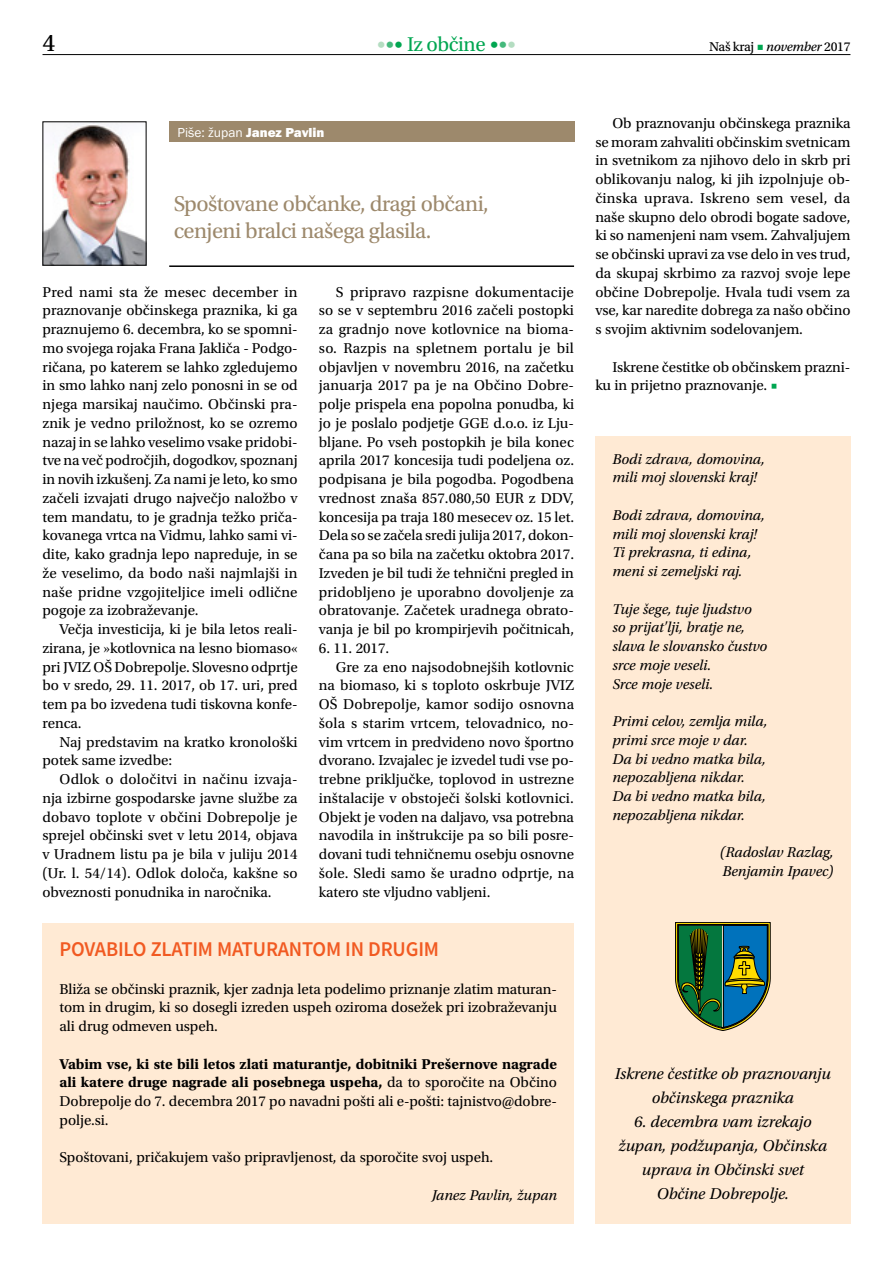
<style>
.page{position:relative;width:893px;height:1263px;background:#fff}
.page>*{position:absolute;margin:0;border:0;box-sizing:border-box;transform-origin:0 0}
.t1{font:25.5px "Utopia Std Capt";color:#000}
.t2{font:22.5px/27px "Utopia Std";letter-spacing:-.025em;color:#9d896c}
.t3{font:600 21px "Source Sans Pro";letter-spacing:-.01em;color:#f15a22}
.t4{font:21px "Utopia Std";letter-spacing:-.02em;color:#00a651}
.t5{font:italic 16.5px/24px "Utopia Std";letter-spacing:-.005em;color:#000;text-align:center}
.t6{font:15px/18.8px "Utopia Std";letter-spacing:-.005em;color:#000;text-align:justify}
.t7{font:italic 15px/18.8px "Utopia Std";letter-spacing:-.005em;color:#000}
.t8{font:700 15px/18.8px "Utopia Std";color:#000;text-align:justify}
.t9{font:13.5px "Franklin Got Itc TEE Heav";color:#fff}
.t10{font:13.5px "Utopia Std Capt";letter-spacing:-.02em;color:#000}
.s1{font-family:"Frutiger LT Std";font-weight:300;font-size:18px;color:#b4ddc1}
.s2{font-family:"Frutiger LT Std";font-weight:300;font-size:18px;color:#45b97c}
.s3{font-family:"Frutiger LT Std";font-weight:300;font-size:18px}
.s4{color:#00a651}
.s5{font-family:"Utopia Std Capt It"}
.s6{font-family:"Franklin Got Itc TEE"}
.s7{font-weight:400}
.s8{font-size:14.55px;color:#00a651}
</style>
<div class="page">
<hr style="left:43px;top:54px;width:807px;height:1px;background:#000">
<img style="left:45px;top:123px;width:99px;height:141px">
<div style="left:169px;top:121px;width:405px;height:21px;background:#9d896c"></div>
<hr style="left:169px;top:265px;width:405px;height:2px;background:#000">
<div style="left:595px;top:436px;width:255px;height:787px;background:#ffead4"></div>
<svg style="left:675px;top:922px;width:95px;height:109px;background:#41775f"></svg>
<div style="left:43px;top:923px;width:531px;height:300px;background:#ffead4"></div>
<h1 class="t1" style="left:43px;top:29px;width:14px">4</h1>
<h3 class="t4" style="left:377px;top:32px;width:141px"><span class="s1">•</span><span class="s2">•</span><span class="s3">•</span> Iz občine <span class="s3">•</span><span class="s2">•</span><span class="s1">•</span></h3>
<p class="t10" style="left:709px;top:39px;width:143px">Naš kraj <span class="s4">■</span> <span class="s5">november</span> 2017</p>
<p class="t9" style="left:177px;top:124px;width:148px"><span class="s6">Piše: župan</span> Janez Pavlin</p>
<h2 class="t2" style="left:174px;top:191px;width:317px">Spoštovane občanke, dragi občani, cenjeni bralci našega glasila.</h2>
<p class="t6" style="left:43px;top:283px;width:257px">Pred nami sta že mesec december in praznovanje občinskega praznika, ki ga praznujemo 6. decembra, ko se spomni&shy;mo svojega rojaka Frana Jakliča - Podgo&shy;ričana, po katerem se lahko zgledujemo in smo lahko nanj zelo ponosni in se od njega marsikaj naučimo. Občinski pra&shy;znik je vedno priložnost, ko se ozremo nazaj in se lahko veselimo vsake pridobi&shy;tve na več področjih, dogodkov, spoznanj in novih izkušenj. Za nami je leto, ko smo začeli izvajati drugo največjo naložbo v tem mandatu, to je gradnja težko priča&shy;kovanega vrtca na Vidmu, lahko sami vi&shy;dite, kako gradnja lepo napreduje, in se že veselimo, da bodo naši najmlajši in naše pridne vzgojiteljice imeli odlične pogoje za izobraževanje.</p>
<p class="t6" style="left:43px;top:620px;width:257px;text-indent:17px">Večja investicija, ki je bila letos reali&shy;zirana, je »kotlovnica na lesno biomaso« pri JVIZ OŠ Dobrepolje. Slovesno odprtje bo v sredo, 29. 11. 2017, ob 17. uri, pred tem pa bo izvedena tudi tiskovna konfe&shy;renca.</p>
<p class="t6" style="left:43px;top:733px;width:257px;text-indent:17px">Naj predstavim na kratko kronološki potek same izvedbe:</p>
<p class="t6" style="left:43px;top:770px;width:257px;text-indent:17px">Odlok o določitvi in načinu izvaja&shy;nja izbirne gospodarske javne službe za dobavo toplote v občini Dobrepolje je sprejel občinski svet v letu 2014, objava v Uradnem listu pa je bila v juliju 2014 (Ur. l. 54/14). Odlok določa, kakšne so obveznosti ponudnika in naročnika.</p>
<p class="t6" style="left:319px;top:283px;width:257px;text-indent:17px">S pripravo razpisne dokumentacije so se v septembru 2016 začeli postopki za gradnjo nove kotlovnice na bioma&shy;so. Razpis na spletnem portalu je bil objavljen v novembru 2016, na začetku januarja 2017 pa je na Občino Dobre&shy;polje prispela ena popolna ponudba, ki jo je poslalo podjetje GGE d.o.o. iz Lju&shy;bljane. Po vseh postopkih je bila konec aprila 2017 koncesija tudi podeljena oz. podpisana je bila pogodba. Pogodbena vrednost znaša 857.080,50 EUR z DDV, koncesija pa traja 180 mesecev oz. 15 let.<br>Dela so se začela sredi julija 2017, dokon&shy;čana pa so bila na začetku oktobra 2017.<br>Izveden je bil tudi že tehnični pregled in pridobljeno je uporabno dovoljenje za obratovanje. Začetek uradnega obrato&shy;vanja je bil po krompirjevih počitnicah,</p>
<p class="t6" style="left:319px;top:639px;width:72px">6. 11. 2017.</p>
<p class="t6" style="left:336px;top:658px;width:240px">Gre za eno najsodobnejših kotlovnic</p>
<p class="t6" style="left:319px;top:676px;width:257px">na biomaso, ki s toploto oskrbuje JVIZ</p>
<p class="t6" style="left:319px;top:695px;width:257px">OŠ Dobrepolje, kamor sodijo osnovna</p>
<p class="t6" style="left:319px;top:714px;width:257px">šola s starim vrtcem, telovadnico, no-</p>
<p class="t6" style="left:319px;top:733px;width:257px">vim vrtcem in predvideno novo športno</p>
<p class="t6" style="left:319px;top:751px;width:257px">dvorano. Izvajalec je izvedel tudi vse po-</p>
<p class="t6" style="left:319px;top:770px;width:257px">trebne priključke, toplovod in ustrezne</p>
<p class="t6" style="left:319px;top:789px;width:256px">inštalacije v obstoječi šolski kotlovnici.</p>
<p class="t6" style="left:319px;top:808px;width:257px">Objekt je voden na daljavo, vsa potrebna</p>
<p class="t6" style="left:319px;top:826px;width:257px">navodila in inštrukcije pa so bili posre-</p>
<p class="t6" style="left:319px;top:845px;width:257px">dovani tudi tehničnemu osebju osnovne</p>
<p class="t6" style="left:319px;top:864px;width:257px">šole. Sledi samo še uradno odprtje, na</p>
<p class="t6" style="left:319px;top:883px;width:173px">katero ste vljudno vabljeni.</p>
<h3 class="t3" style="left:60px;top:935px;width:381px">POVABILO ZLATIM MATURANTOM IN DRUGIM</h3>
<p class="t6" style="left:60px;top:979px;width:499px">Bliža se občinski praznik, kjer zadnja leta podelimo priznanje zlatim maturan&shy;tom in drugim, ki so dosegli izreden uspeh oziroma dosežek pri izobraževanju ali drug odmeven uspeh.</p>
<p class="t8" style="left:60px;top:1054px;width:499px">Vabim vse, ki ste bili letos zlati maturantje, dobitniki Prešernove nagrade ali katere druge nagrade ali posebnega uspeha, <span class="s7">da to sporočite na Občino Dobrepolje do 7. decembra 2017 po navadni pošti ali e-pošti: tajnistvo@dobre&shy;polje.si.</span></p>
<p class="t6" style="left:60px;top:1148px;width:435px">Spoštovani, pričakujem vašo pripravljenost, da sporočite svoj uspeh.</p>
<p class="t7" style="left:432px;top:1186px;width:127px">Janez Pavlin, župan</p>
<p class="t6" style="left:595px;top:114px;width:257px;text-indent:17px">Ob praznovanju občinskega praznika se moram zahvaliti občinskim svetnicam in svetnikom za njihovo delo in skrb pri oblikovanju nalog, ki jih izpolnjuje ob&shy;činska uprava. Iskreno sem vesel, da naše skupno delo obrodi bogate sadove, ki so namenjeni nam vsem. Zahvaljujem se občinski upravi za vse delo in ves trud, da skupaj skrbimo za razvoj svoje lepe občine Dobrepolje. Hvala tudi vsem za vse, kar naredite dobrega za našo občino s svojim aktivnim sodelovanjem.</p>
<p class="t6" style="left:595px;top:358px;width:257px;text-indent:17px">Iskrene čestitke ob občinskem prazni&shy;ku in prijetno praznovanje. <span class="s8">■</span></p>
<p class="t7" style="left:612px;top:450px;width:154px">Bodi zdrava, domovina, mili moj slovenski kraj!</p>
<p class="t7" style="left:612px;top:506px;width:154px">Bodi zdrava, domovina, mili moj slovenski kraj!<br>Ti prekrasna, ti edina, meni si zemeljski raj.</p>
<p class="t7" style="left:612px;top:600px;width:157px">Tuje šege, tuje ljudstvo so prijat'lji, bratje ne, slava le slovansko čustvo srce moje veseli.<br>Srce moje veseli.</p>
<p class="t7" style="left:612px;top:712px;width:157px">Primi celov, zemlja mila, primi srce moje v dar.<br>Da bi vedno matka bila, nepozabljena nikdar.<br>Da bi vedno matka bila, nepozabljena nikdar.</p>
<p class="t7" style="left:720px;top:843px;width:115px">(Radoslav Razlag,<br>Benjamin Ipavec)</p>
<p class="t5" style="left:615px;top:1061px;width:217px">Iskrene čestitke ob praznovanju občinskega praznika</p>
<p class="t5" style="left:619px;top:1109px;width:210px">6. decembra vam izrekajo župan, podžupanja, Občinska uprava in Občinski svet<br>Občine Dobrepolje.</p>
</div>
